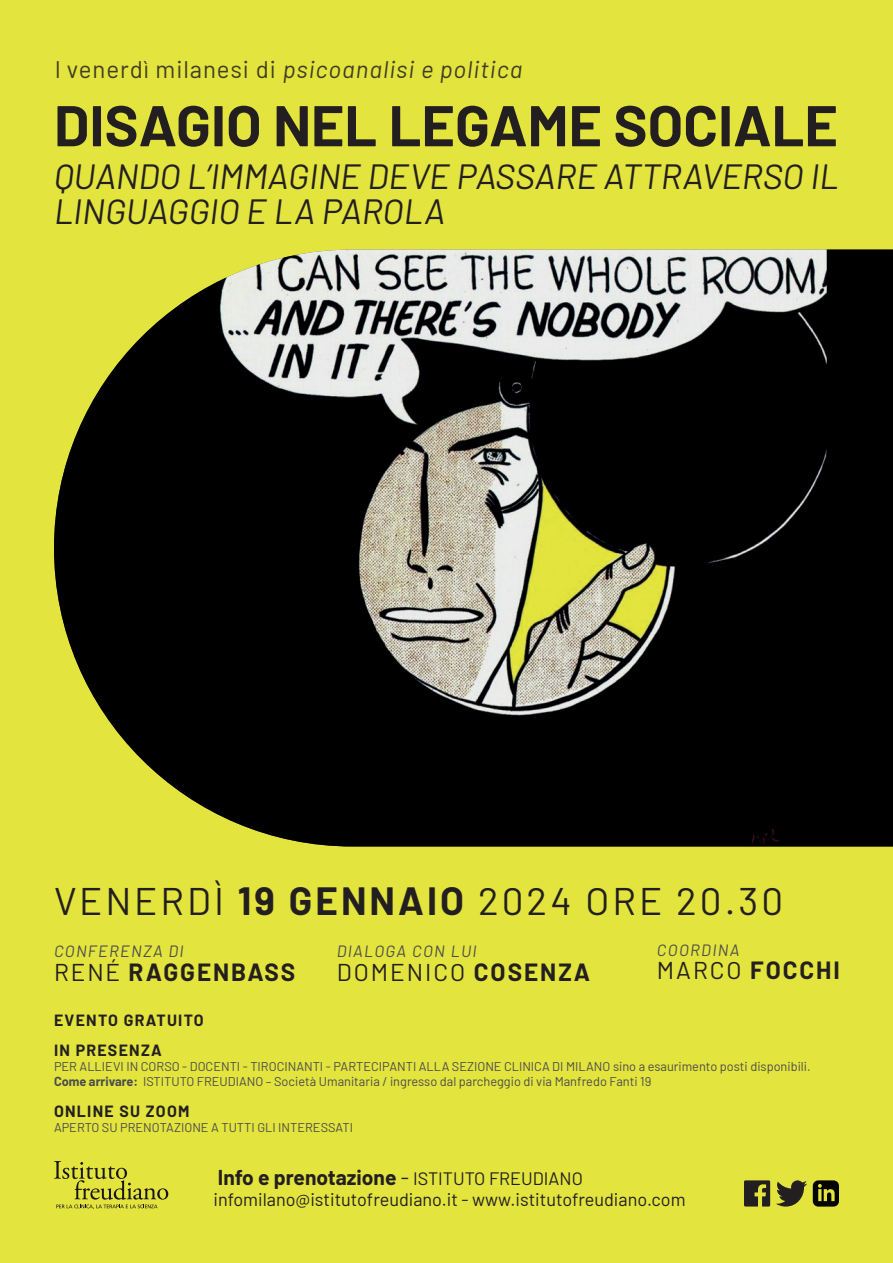
<style>
.page{position:relative;width:893px;height:1263px;background:#e3e43d}
.page>*{position:absolute;margin:0;border:0;box-sizing:border-box;transform-origin:0 0}
.t1{font:700 57.3px "Barlow";color:#231f20}
.t2{font:38.55px "Barlow";letter-spacing:.08em;color:#231f20}
.t3{font:italic 35.1px/35.8px "Barlow";color:#231f20}
.t4{font:700 24.3px "Barlow";letter-spacing:.08em;color:#231f20}
.t5{font:24.3px "Barlow";letter-spacing:.08em;color:#231f20}
.t6{font:italic 24px "Barlow";letter-spacing:.04em;color:#231f20}
.t7{font:700 21px "Barlow";color:#231f20}
.t8{font:18px "Barlow";color:#231f20}
.t9{font:italic 16.35px "Barlow";letter-spacing:.08em;color:#4b4c4d}
.t10{font:700 15.9px/29.8px "Barlow";letter-spacing:.08em;color:#231f20}
.t11{font:12.75px/15.3px "Barlow";color:#4b4c4d}
.s1{font-style:normal}
.s2{font-weight:700}
.s3{font-weight:400}
.s4{font-weight:400;font-size:18px}
</style>
<div class="page">
<img style="left:54px;top:250px;width:839px;height:596px">
<svg style="left:744px;top:1180px;width:26px;height:26px"></svg>
<svg style="left:776px;top:1180px;width:31px;height:26px"></svg>
<svg style="left:813px;top:1180px;width:26px;height:26px"></svg>
<svg style="left:54px;top:1161px;width:114px;height:48px"></svg>
<h3 class="t6" style="left:54px;top:52px;width:470px"><span class="s1">I venerdì milanesi di</span> psicoanalisi e politica</h3>
<h1 class="t1" style="left:54px;top:83px;width:785px">DISAGIO NEL LEGAME SOCIALE</h1>
<h3 class="t3" style="left:54px;top:155px;width:786px">QUANDO L’IMMAGINE DEVE PASSARE ATTRAVERSO IL<br>LINGUAGGIO E LA PAROLA</h3>
<h2 class="t2" style="left:54px;top:873px;width:731px">VENERDÌ <span class="s2">19 GENNAIO</span> 2024 ORE 20.30</h2>
<p class="t9" style="left:54px;top:939px;width:131px">CONFERENZA DI</p>
<h3 class="t4" style="left:54px;top:954px;width:243px"><span class="s3">RENÉ</span> RAGGENBASS</h3>
<p class="t9" style="left:657px;top:938px;width:84px">COORDINA</p>
<h3 class="t4" style="left:657px;top:952px;width:184px"><span class="s3">MARCO</span> FOCCHI</h3>
<p class="t9" style="left:337px;top:939px;width:141px">DIALOGA CON LUI</p>
<h3 class="t5" style="left:337px;top:955px;width:255px">DOMENICO <span class="s2">COSENZA</span></h3>
<p class="t10" style="left:54px;top:1004px;width:151px">EVENTO GRATUITO<br>IN PRESENZA</p>
<p class="t11" style="left:54px;top:1058px;width:758px">PER ALLIEVI IN CORSO - DOCENTI - TIROCINANTI - PARTECIPANTI ALLA SEZIONE CLINICA DI MILANO sino a esaurimento posti disponibili.<br><span class="s2">Come arrivare:</span> ISTITUTO FREUDIANO – Società Umanitaria / ingresso dal parcheggio di via Manfredo Fanti 19</p>
<p class="t10" style="left:54px;top:1095px;width:137px">ONLINE SU ZOOM</p>
<p class="t11" style="left:54px;top:1119px;width:301px">APERTO SU PRENOTAZIONE A TUTTI GLI INTERESSATI</p>
<h3 class="t7" style="left:218px;top:1161px;width:367px">Info e prenotazione <span class="s3">-</span> <span class="s4">ISTITUTO FREUDIANO</span></h3>
<h3 class="t8" style="left:214px;top:1187px;width:473px">infomilano@istitutofreudiano.it - www.istitutofreudiano.com</h3>
</div>
